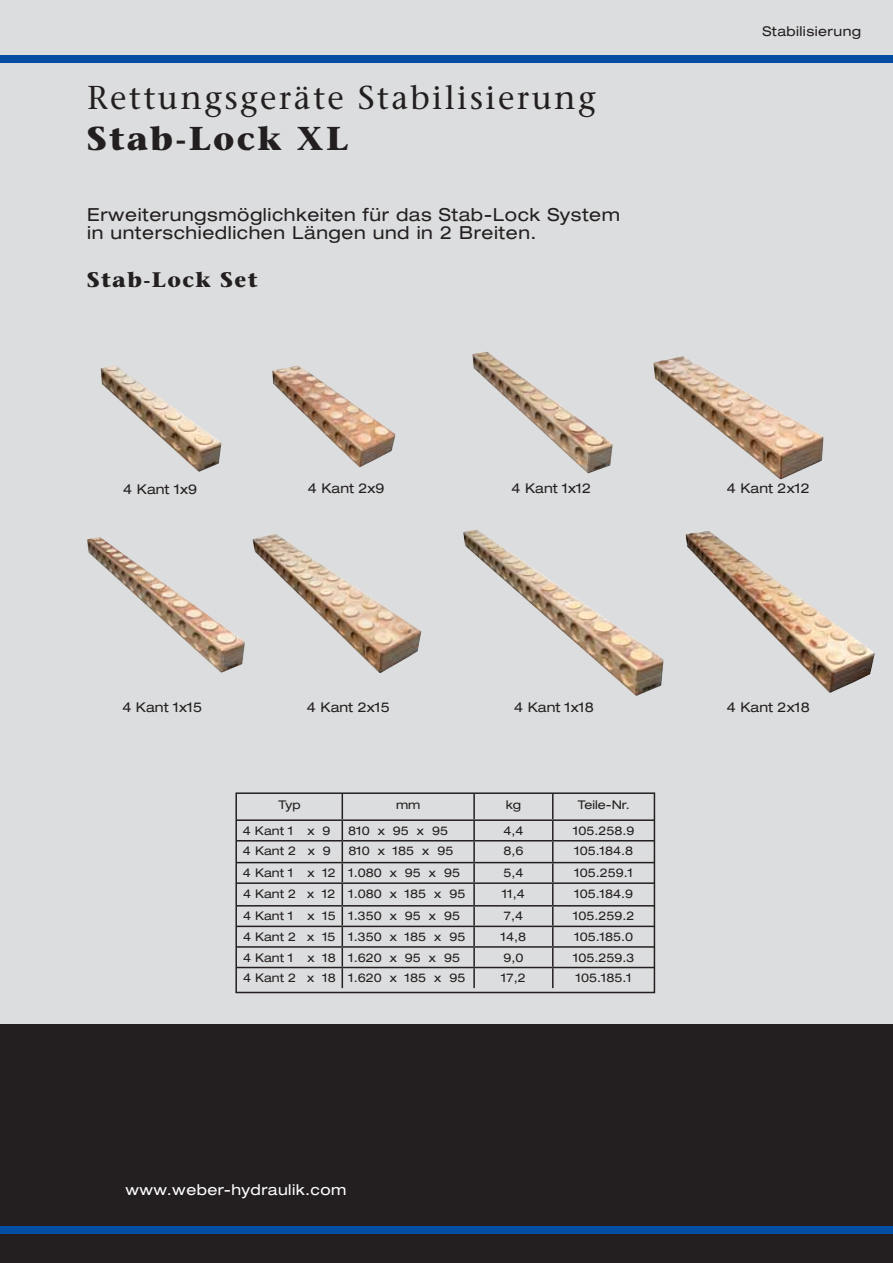
<style>
.page{position:relative;width:893px;height:1263px;background:#dcddde}
.page>*{position:absolute;margin:0;border:0;box-sizing:border-box;transform-origin:0 0}
.t1{font:500 33px "Stone Serif Std";letter-spacing:.07em;color:#231f20}
.t2{font:700 33px "Stone Serif Std";letter-spacing:.07em;color:#231f20}
.t3{font:700 21px "Stone Serif Std";letter-spacing:.07em;color:#231f20}
.t4{font:expanded 18px/18px "Helvetica Neue LT Pro";letter-spacing:.03em;color:#231f20}
.t5{font:expanded 15px "Helvetica Neue LT Pro";letter-spacing:.03em;color:#fff}
.t6{font:expanded 13.5px "Helvetica Neue LT Pro";color:#231f20}
.t7{font:expanded 13.5px "Helvetica Neue LT Pro";letter-spacing:.03em;color:#231f20}
.t8{font:expanded 12px "Helvetica Neue LT Pro";color:#231f20}
</style>
<div class="page">
<div style="left:0;top:1025px;width:893px;height:238px;background:#231f20"></div>
<div style="left:0;top:1226px;width:893px;height:7px;background:#034ea2"></div>
<div style="left:0;top:55px;width:893px;height:8px;background:#034ea2"></div>
<img style="left:87px;top:537px;width:158px;height:136px">
<img style="left:472px;top:351px;width:141px;height:122px">
<img style="left:653px;top:356px;width:171px;height:123px">
<img style="left:101px;top:366px;width:121px;height:106px">
<img style="left:272px;top:365px;width:124px;height:102px">
<img style="left:252px;top:534px;width:169px;height:139px">
<img style="left:685px;top:531px;width:190px;height:162px">
<img style="left:463px;top:529px;width:201px;height:167px">
<hr style="left:473px;top:794px;width:2px;height:25px;background:#231f20">
<hr style="left:552px;top:794px;width:2px;height:25px;background:#231f20">
<hr style="left:237px;top:819px;width:105px;height:2px;background:#231f20">
<hr style="left:342px;top:819px;width:132px;height:2px;background:#231f20">
<hr style="left:474px;top:819px;width:79px;height:2px;background:#231f20">
<svg style="left:473px;top:821px;width:2px;height:19px"></svg>
<hr style="left:553px;top:819px;width:102px;height:2px;background:#231f20">
<svg style="left:552px;top:821px;width:2px;height:19px"></svg>
<hr style="left:237px;top:840px;width:105px;height:1px;background:#231f20">
<hr style="left:342px;top:840px;width:132px;height:1px;background:#231f20">
<hr style="left:474px;top:840px;width:79px;height:1px;background:#231f20">
<hr style="left:473px;top:841px;width:2px;height:21px;background:#231f20">
<hr style="left:553px;top:840px;width:102px;height:1px;background:#231f20">
<hr style="left:552px;top:841px;width:2px;height:21px;background:#231f20">
<hr style="left:237px;top:862px;width:105px;height:1px;background:#231f20">
<hr style="left:342px;top:862px;width:132px;height:1px;background:#231f20">
<hr style="left:474px;top:862px;width:79px;height:1px;background:#231f20">
<svg style="left:473px;top:863px;width:2px;height:19px"></svg>
<hr style="left:553px;top:862px;width:102px;height:1px;background:#231f20">
<svg style="left:552px;top:863px;width:2px;height:19px"></svg>
<hr style="left:237px;top:882px;width:105px;height:2px;background:#231f20">
<hr style="left:342px;top:882px;width:132px;height:2px;background:#231f20">
<hr style="left:474px;top:882px;width:79px;height:2px;background:#231f20">
<hr style="left:473px;top:884px;width:2px;height:21px;background:#231f20">
<hr style="left:553px;top:882px;width:102px;height:2px;background:#231f20">
<hr style="left:552px;top:884px;width:2px;height:21px;background:#231f20">
<hr style="left:237px;top:905px;width:105px;height:1px;background:#231f20">
<hr style="left:342px;top:905px;width:132px;height:1px;background:#231f20">
<hr style="left:474px;top:905px;width:79px;height:1px;background:#231f20">
<hr style="left:473px;top:906px;width:2px;height:20px;background:#231f20">
<hr style="left:553px;top:905px;width:102px;height:1px;background:#231f20">
<hr style="left:552px;top:906px;width:2px;height:20px;background:#231f20">
<hr style="left:237px;top:926px;width:105px;height:1px;background:#231f20">
<hr style="left:342px;top:926px;width:132px;height:1px;background:#231f20">
<hr style="left:474px;top:926px;width:79px;height:1px;background:#231f20">
<hr style="left:553px;top:926px;width:102px;height:1px;background:#231f20">
<hr style="left:237px;top:946px;width:105px;height:2px;background:#231f20">
<hr style="left:342px;top:946px;width:132px;height:2px;background:#231f20">
<hr style="left:474px;top:946px;width:79px;height:2px;background:#231f20">
<svg style="left:473px;top:927px;width:2px;height:40px"></svg>
<hr style="left:553px;top:946px;width:102px;height:2px;background:#231f20">
<svg style="left:552px;top:927px;width:2px;height:40px"></svg>
<hr style="left:237px;top:967px;width:105px;height:1px;background:#231f20">
<hr style="left:342px;top:967px;width:132px;height:1px;background:#231f20">
<svg style="left:342px;top:795px;width:1px;height:193px"></svg>
<hr style="left:474px;top:967px;width:79px;height:1px;background:#231f20">
<hr style="left:473px;top:968px;width:2px;height:20px;background:#231f20">
<hr style="left:553px;top:967px;width:102px;height:1px;background:#231f20">
<hr style="left:552px;top:968px;width:2px;height:20px;background:#231f20">
<div style="left:235px;top:792px;width:420px;height:201px;border:2px solid #231f20"></div>
<h1 class="t1" style="left:87px;top:78px;width:510px">Rettungsgeräte Stabilisierung</h1>
<h1 class="t2" style="left:87px;top:118px;width:262px">Stab-Lock XL</h1>
<h3 class="t4" style="left:87px;top:205px;width:534px">Erweiterungsmöglichkeiten für das Stab-Lock System in unterschiedlichen Längen und in 2 Breiten.</h3>
<h2 class="t3" style="left:87px;top:266px;width:172px">Stab-Lock Set</h2>
<p class="t6" style="left:123px;top:480px;width:75px">4 Kant 1x9</p>
<p class="t6" style="left:308px;top:480px;width:78px">4 Kant 2x9</p>
<p class="t6" style="left:511px;top:480px;width:81px">4 Kant 1x12</p>
<p class="t6" style="left:122px;top:699px;width:81px">4 Kant 1x15</p>
<p class="t6" style="left:307px;top:699px;width:84px">4 Kant 2x15</p>
<p class="t6" style="left:514px;top:699px;width:81px">4 Kant 1x18</p>
<p class="t8" style="left:279px;top:797px;width:23px">Typ</p>
<p class="t8" style="left:396px;top:797px;width:26px">mm</p>
<p class="t8" style="left:506px;top:797px;width:17px">kg</p>
<p class="t8" style="left:578px;top:797px;width:54px">Teile-Nr.</p>
<p class="t8" style="left:243px;top:823px;width:89px">4 Kant 1 x 9</p>
<p class="t8" style="left:348px;top:823px;width:101px">810 x 95 x 95</p>
<p class="t8" style="left:503px;top:823px;width:22px">4,4</p>
<p class="t8" style="left:573px;top:823px;width:63px">105.258.9</p>
<p class="t8" style="left:243px;top:843px;width:89px">4 Kant 2 x 9</p>
<p class="t8" style="left:348px;top:843px;width:107px">810 x 185 x 95</p>
<p class="t8" style="left:503px;top:843px;width:22px">8,6</p>
<p class="t8" style="left:574px;top:843px;width:60px">105.184.8</p>
<p class="t8" style="left:243px;top:865px;width:219px">4 Kant 1 x 12 1.080 x 95 x 95</p>
<p class="t8" style="left:503px;top:865px;width:22px">5,4</p>
<p class="t8" style="left:574px;top:865px;width:60px">105.259.1</p>
<p class="t8" style="left:243px;top:886px;width:224px">4 Kant 2 x 12 1.080 x 185 x 95</p>
<p class="t8" style="left:502px;top:886px;width:24px">11,4</p>
<p class="t8" style="left:574px;top:886px;width:60px">105.184.9</p>
<p class="t8" style="left:243px;top:908px;width:219px">4 Kant 1 x 15 1.350 x 95 x 95</p>
<p class="t8" style="left:504px;top:908px;width:21px">7,4</p>
<p class="t8" style="left:573px;top:908px;width:63px">105.259.2</p>
<p class="t8" style="left:243px;top:929px;width:224px">4 Kant 2 x 15 1.350 x 185 x 95</p>
<p class="t8" style="left:501px;top:929px;width:27px">14,8</p>
<p class="t8" style="left:574px;top:929px;width:60px">105.185.0</p>
<p class="t8" style="left:243px;top:950px;width:219px">4 Kant 1 x 18 1.620 x 95 x 95</p>
<p class="t8" style="left:503px;top:950px;width:22px">9,0</p>
<p class="t8" style="left:573px;top:950px;width:63px">105.259.3</p>
<p class="t8" style="left:243px;top:970px;width:224px">4 Kant 2 x 18 1.620 x 185 x 95</p>
<p class="t8" style="left:501px;top:970px;width:26px">17,2</p>
<p class="t8" style="left:576px;top:970px;width:58px">105.185.1</p>
<p class="t5" style="left:125px;top:1180px;width:223px">www.weber-hydraulik.com</p>
<p class="t7" style="left:763px;top:23px;width:100px">Stabilisierung</p>
<p class="t6" style="left:727px;top:480px;width:84px">4 Kant 2x12</p>
<p class="t6" style="left:727px;top:699px;width:84px">4 Kant 2x18</p>
</div>
